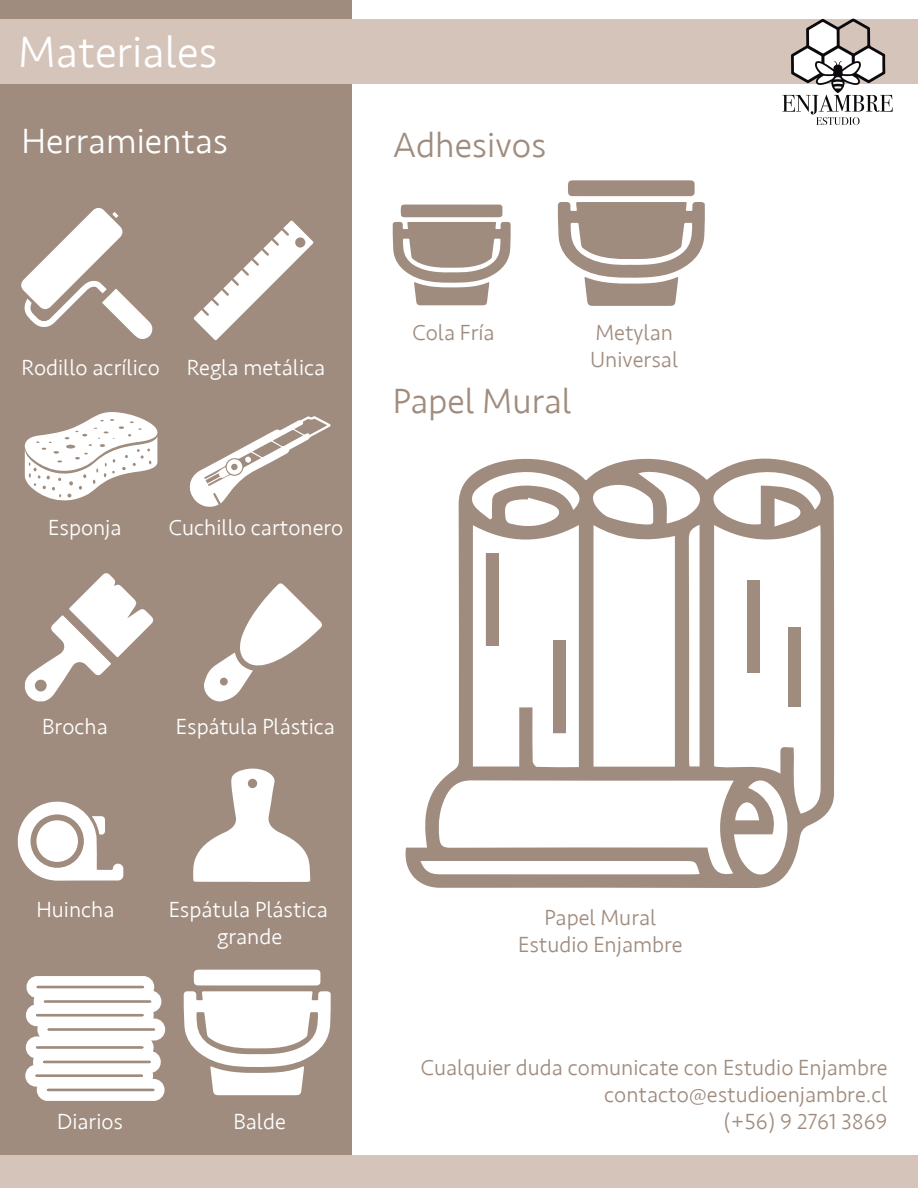
<style>
.page{position:relative;width:918px;height:1188px;background:#fff}
.page>*{position:absolute;margin:0;border:0;box-sizing:border-box;transform-origin:0 0}
.t1{font:300 45px "Seravek";color:#fff}
.t2{font:300 36px "Seravek";color:#9f8c7e}
.t3{font:300 36px "Seravek";color:#fff}
.t4{font:300 22.5px/27px "Seravek";color:#9f8c7e;text-align:right}
.t5{font:300 22.5px/27px "Seravek";color:#fff;text-align:center}
</style>
<div class="page">
<svg style="left:405px;top:458px;width:429px;height:430px"></svg>
<svg style="left:486px;top:553px;width:79px;height:180px"></svg>
<div style="left:748px;top:580px;width:12px;height:93px;background:#9f8c7e"></div>
<div style="left:788px;top:627px;width:12px;height:79px;background:#9f8c7e"></div>
<div style="left:553px;top:640px;width:12px;height:93px;background:#9f8c7e"></div>
<div style="left:486px;top:553px;width:13px;height:93px;background:#9f8c7e"></div>
<div style="left:0;top:0;width:352px;height:1188px;background:#9f8c7e"></div>
<svg style="left:184px;top:991px;width:147px;height:104px"></svg>
<div style="left:194px;top:970px;width:126px;height:15px;background:#fff"></div>
<svg style="left:393px;top:205px;width:118px;height:100px"></svg>
<svg style="left:558px;top:202px;width:147px;height:104px"></svg>
<svg style="left:568px;top:180px;width:127px;height:16px;background:#a18f81"></svg>
<svg style="left:18px;top:801px;width:105px;height:80px"></svg>
<div style="left:36px;top:820px;width:42px;height:42px;background:#fff;border-radius:50%"></div>
<svg style="left:204px;top:583px;width:118px;height:118px"></svg>
<svg style="left:25px;top:573px;width:129px;height:128px"></svg>
<svg style="left:21px;top:208px;width:132px;height:131px"></svg>
<svg style="left:112px;top:212px;width:7px;height:6px"></svg>
<svg style="left:194px;top:220px;width:120px;height:120px"></svg>
<svg style="left:25px;top:412px;width:133px;height:89px"></svg>
<svg style="left:189px;top:416px;width:142px;height:91px"></svg>
<svg style="left:193px;top:768px;width:117px;height:114px"></svg>
<div style="left:0;top:1156px;width:918px;height:32px;background:#d5c4ba"></div>
<div style="left:0;top:19px;width:918px;height:64px;background:#d5c4ba"></div>
<div style="left:26px;top:1036px;width:128px;height:22px;border:10px solid #fff;border-radius:6px"></div>
<div style="left:33px;top:1051px;width:128px;height:22px;border:10px solid #fff;border-radius:6px"></div>
<div style="left:25px;top:1065px;width:128px;height:22px;border:10px solid #fff;border-radius:6px"></div>
<div style="left:37px;top:1079px;width:128px;height:22px;border:10px solid #fff;border-radius:6px"></div>
<div style="left:26px;top:976px;width:128px;height:22px;border:10px solid #fff;border-radius:6px"></div>
<div style="left:34px;top:991px;width:127px;height:22px;border:10px solid #fff;border-radius:6px"></div>
<div style="left:26px;top:1004px;width:128px;height:22px;border:10px solid #fff;border-radius:6px"></div>
<div style="left:37px;top:1019px;width:128px;height:22px;border:10px solid #fff;border-radius:6px"></div>
<img style="left:759px;top:18px;width:157px;height:107px">
<h1 class="t1" style="left:18px;top:25px;width:201px">Materiales</h1>
<h2 class="t3" style="left:21px;top:119px;width:208px">Herramientas</h2>
<h2 class="t2" style="left:393px;top:124px;width:155px">Adhesivos</h2>
<p class="t5" style="left:21px;top:354px;width:305px">Rodillo acrílico Regla metálica</p>
<p class="t5" style="left:48px;top:514px;width:75px">Esponja</p>
<p class="t5" style="left:169px;top:514px;width:176px">Cuchillo cartonero</p>
<p class="t4" style="left:413px;top:319px;width:84px">Cola Fría</p>
<p class="t4" style="left:590px;top:319px;width:90px;text-align:left">Metylan<br>Universal</p>
<h2 class="t2" style="left:393px;top:380px;width:181px">Papel Mural</h2>
<p class="t5" style="left:42px;top:713px;width:67px">Brocha</p>
<p class="t5" style="left:176px;top:713px;width:161px">Espátula Plástica</p>
<p class="t5" style="left:36px;top:896px;width:80px">Huincha</p>
<p class="t5" style="left:169px;top:896px;width:161px">Espátula Plástica grande</p>
<p class="t4" style="left:518px;top:904px;width:166px;text-align:center">Papel Mural<br>Estudio Enjambre</p>
<p class="t4" style="left:421px;top:1054px;width:468px">Cualquier duda comunicate con Estudio Enjambre contacto@estudioenjambre.cl</p>
<p class="t5" style="left:57px;top:1109px;width:67px">Diarios</p>
<p class="t5" style="left:233px;top:1109px;width:54px">Balde</p>
<p class="t4" style="left:723px;top:1108px;width:166px">(+56) 9 2761 3869</p>
</div>
